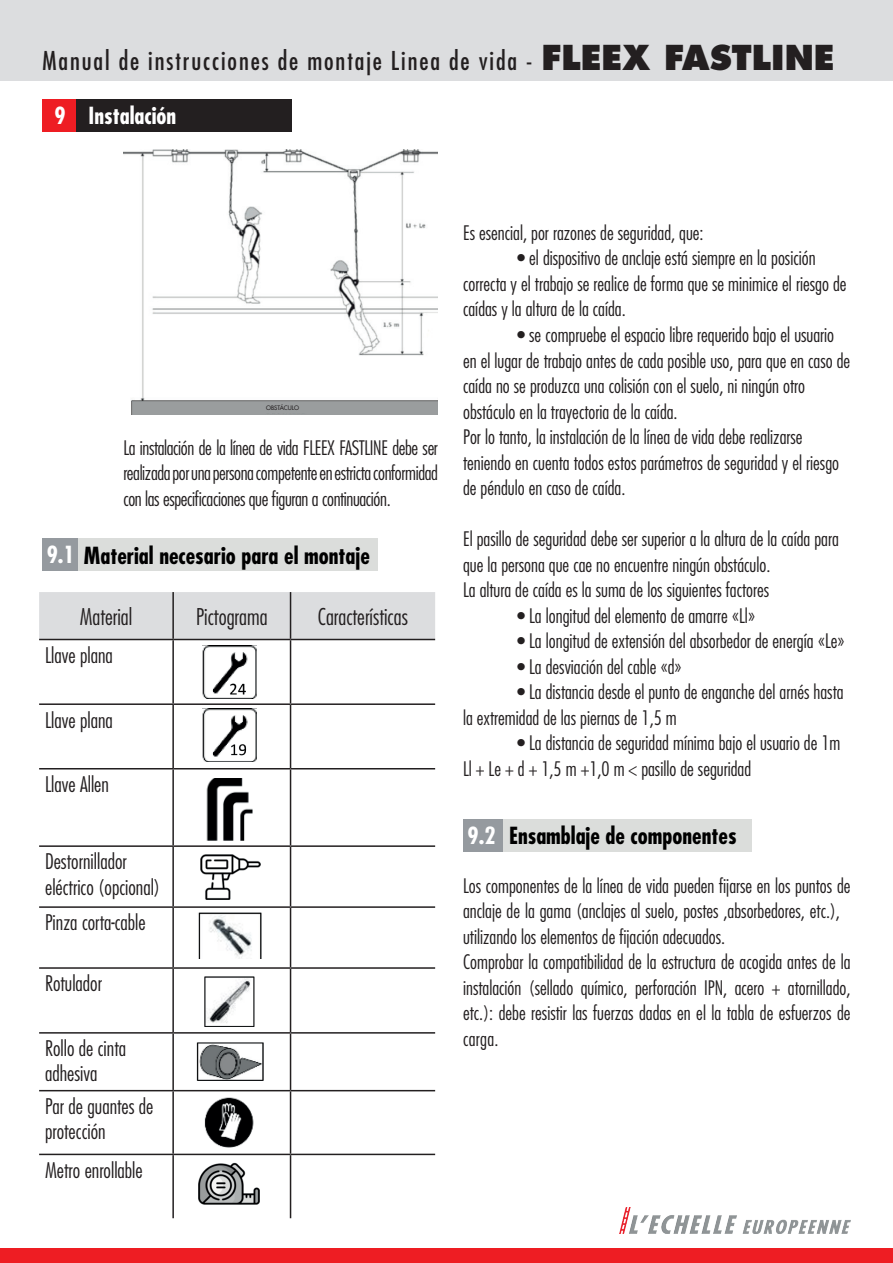
<style>
.page{position:relative;width:893px;height:1263px;background:#fff}
.page>*{position:absolute;margin:0;border:0;box-sizing:border-box;transform-origin:0 0}
.t1{font:condensed 25.35px "Futura Std";letter-spacing:.075em;color:#231f20}
.t2{font:700 condensed 22.95px "Futura Std";color:#000}
.t3{font:700 condensed 22.95px "Futura Std";color:#fff}
.t4{font:300 condensed 22.5px "Futura Std";color:#231f20}
.t5{font:300 condensed 21px/25.2px "Futura Std";color:#231f20}
.t6{font:300 condensed 19.5px/25.5px "Futura Std";color:#231f20}
.t7{font:500 6px "Futura Std";color:#231f20}
.s1{font-weight:800;font-stretch:normal;font-size:33.45px}
.s2{color:#fff}
</style>
<div class="page">
<div style="left:0;top:1248px;width:893px;height:15px;background:#ee1d23"></div>
<div style="left:0;top:0;width:893px;height:81px;background:#dcdddf"></div>
<img style="left:620px;top:1207px;width:230px;height:27px">
<div style="left:43px;top:99px;width:33px;height:32px;background:#ee1d23"></div>
<div style="left:76px;top:99px;width:216px;height:32px;background:#231f20"></div>
<img style="left:123px;top:149px;width:315px;height:265px">
<div style="left:42px;top:538px;width:40px;height:33px;background:#959a9f"></div>
<div style="left:78px;top:539px;width:299px;height:32px;background:#dbdddb"></div>
<div style="left:39px;top:592px;width:396px;height:47px;background:#dcdddf"></div>
<hr style="left:172px;top:592px;width:2px;height:47px;background:#231f20">
<hr style="left:290px;top:592px;width:1px;height:47px;background:#231f20">
<hr style="left:39px;top:639px;width:134px;height:1px;background:#231f20">
<hr style="left:173px;top:639px;width:118px;height:1px;background:#231f20">
<hr style="left:172px;top:640px;width:2px;height:63px;background:#231f20">
<hr style="left:291px;top:639px;width:144px;height:1px;background:#231f20">
<hr style="left:290px;top:640px;width:1px;height:63px;background:#231f20">
<hr style="left:39px;top:703px;width:134px;height:2px;background:#231f20">
<hr style="left:173px;top:703px;width:118px;height:2px;background:#231f20">
<hr style="left:172px;top:705px;width:2px;height:63px;background:#231f20">
<hr style="left:291px;top:703px;width:144px;height:2px;background:#231f20">
<hr style="left:290px;top:705px;width:1px;height:63px;background:#231f20">
<hr style="left:39px;top:768px;width:134px;height:1px;background:#231f20">
<hr style="left:173px;top:768px;width:118px;height:1px;background:#231f20">
<hr style="left:172px;top:769px;width:2px;height:76px;background:#231f20">
<hr style="left:291px;top:768px;width:144px;height:1px;background:#231f20">
<hr style="left:290px;top:769px;width:1px;height:76px;background:#231f20">
<hr style="left:39px;top:845px;width:134px;height:2px;background:#231f20">
<hr style="left:173px;top:845px;width:118px;height:2px;background:#231f20">
<hr style="left:172px;top:847px;width:2px;height:59px;background:#231f20">
<hr style="left:291px;top:845px;width:144px;height:2px;background:#231f20">
<hr style="left:290px;top:847px;width:1px;height:59px;background:#231f20">
<hr style="left:39px;top:906px;width:134px;height:2px;background:#231f20">
<hr style="left:173px;top:906px;width:118px;height:2px;background:#231f20">
<hr style="left:172px;top:908px;width:2px;height:59px;background:#231f20">
<hr style="left:291px;top:906px;width:144px;height:2px;background:#231f20">
<hr style="left:290px;top:908px;width:1px;height:59px;background:#231f20">
<hr style="left:39px;top:967px;width:134px;height:2px;background:#231f20">
<hr style="left:173px;top:967px;width:118px;height:2px;background:#231f20">
<hr style="left:172px;top:969px;width:2px;height:63px;background:#231f20">
<hr style="left:291px;top:967px;width:144px;height:2px;background:#231f20">
<hr style="left:290px;top:969px;width:1px;height:63px;background:#231f20">
<hr style="left:39px;top:1032px;width:134px;height:1px;background:#231f20">
<hr style="left:173px;top:1032px;width:118px;height:1px;background:#231f20">
<hr style="left:172px;top:1033px;width:2px;height:57px;background:#231f20">
<hr style="left:291px;top:1032px;width:144px;height:1px;background:#231f20">
<hr style="left:290px;top:1033px;width:1px;height:57px;background:#231f20">
<hr style="left:39px;top:1090px;width:134px;height:1px;background:#231f20">
<hr style="left:173px;top:1090px;width:118px;height:1px;background:#231f20">
<hr style="left:172px;top:1091px;width:2px;height:63px;background:#231f20">
<hr style="left:291px;top:1090px;width:144px;height:1px;background:#231f20">
<hr style="left:290px;top:1091px;width:1px;height:63px;background:#231f20">
<hr style="left:39px;top:1154px;width:134px;height:1px;background:#231f20">
<hr style="left:173px;top:1154px;width:118px;height:1px;background:#231f20">
<hr style="left:172px;top:1155px;width:2px;height:63px;background:#231f20">
<hr style="left:291px;top:1154px;width:144px;height:1px;background:#231f20">
<hr style="left:290px;top:1155px;width:1px;height:63px;background:#231f20">
<div style="left:463px;top:819px;width:40px;height:33px;background:#959a9f"></div>
<div style="left:503px;top:819px;width:249px;height:33px;background:#dbdddb"></div>
<img style="left:203px;top:646px;width:53px;height:52px">
<img style="left:203px;top:709px;width:54px;height:53px">
<img style="left:206px;top:778px;width:47px;height:62px">
<img style="left:200px;top:854px;width:60px;height:45px">
<img style="left:198px;top:913px;width:64px;height:45px">
<img style="left:204px;top:976px;width:51px;height:51px">
<img style="left:196px;top:1043px;width:67px;height:38px">
<img style="left:204px;top:1097px;width:50px;height:50px">
<img style="left:198px;top:1162px;width:62px;height:43px">
<div style="left:252px;top:403px;width:61px;height:10px;background:#9a9d9e"></div>
<p class="t1" style="left:43px;top:46px;width:794px">Manual de instrucciones de montaje Linea de vida - <span class="s1">FLEEX FASTLINE</span></p>
<p class="t3" style="left:55px;top:101px;width:123px">9 Instalación</p>
<p class="t7" style="left:266px;top:404px;width:35px">OBSTÁCULO</p>
<p class="t6" style="left:123px;top:435px;width:316px;text-align:justify">La instalación de la línea de vida FLEEX FASTLINE debe ser realizada por una persona competente en estricta conformidad con las especificaciones que figuran a continuación.</p>
<p class="t2" style="left:47px;top:541px;width:325px"><span class="s2">9.1</span> Material necesario para el montaje</p>
<p class="t4" style="left:80px;top:603px;width:54px">Material</p>
<p class="t4" style="left:196px;top:603px;width:73px">Pictograma</p>
<p class="t4" style="left:318px;top:603px;width:92px">Características</p>
<p class="t5" style="left:45px;top:642px;width:69px">Llave plana</p>
<p class="t5" style="left:45px;top:707px;width:69px">Llave plana</p>
<p class="t5" style="left:45px;top:772px;width:65px">Llave Allen</p>
<p class="t5" style="left:45px;top:849px;width:117px">Destornillador eléctrico (opcional)</p>
<p class="t5" style="left:45px;top:910px;width:102px">Pinza corta-cable</p>
<p class="t5" style="left:45px;top:971px;width:58px">Rotulador</p>
<p class="t5" style="left:45px;top:1036px;width:82px">Rollo de cinta adhesiva</p>
<p class="t5" style="left:45px;top:1093px;width:110px">Par de guantes de protección</p>
<p class="t5" style="left:45px;top:1157px;width:99px">Metro enrollable</p>
<p class="t6" style="left:463px;top:220px;width:242px">Es esencial, por razones de seguridad, que:</p>
<p class="t6" style="left:463px;top:245px;width:385px;text-indent:54px">• el dispositivo de anclaje está siempre en la posición correcta y el trabajo se realice de forma que se minimice el riesgo de caídas y la altura de la caída.</p>
<p class="t6" style="left:463px;top:322px;width:389px;text-indent:54px">• se compruebe el espacio libre requerido bajo el usuario en el lugar de trabajo antes de cada posible uso, para que en caso de caída no se produzca una colisión con el suelo, ni ningún otro obstáculo en la trayectoria de la caída.<br>Por lo tanto, la instalación de la línea de vida debe realizarse teniendo en cuenta todos estos parámetros de seguridad y el riesgo de péndulo en caso de caída.</p>
<p class="t6" style="left:463px;top:526px;width:377px">El pasillo de seguridad debe ser superior a la altura de la caída para que la persona que cae no encuentre ningún obstáculo.<br>La altura de caída es la suma de los siguientes factores</p>
<p class="t6" style="left:517px;top:603px;width:240px">• La longitud del elemento de amarre «Ll»</p>
<p class="t6" style="left:517px;top:628px;width:329px">• La longitud de extensión del absorbedor de energía «Le»</p>
<p class="t6" style="left:517px;top:654px;width:166px">• La desviación del cable «d»</p>
<p class="t6" style="left:463px;top:679px;width:382px;text-indent:54px">• La distancia desde el punto de enganche del arnés hasta la extremidad de las piernas de 1,5 m</p>
<p class="t6" style="left:463px;top:730px;width:379px;text-indent:54px">• La distancia de seguridad mínima bajo el usuario de 1m<br>Ll + Le + d + 1,5 m +1,0 m &lt; pasillo de seguridad</p>
<p class="t2" style="left:468px;top:821px;width:270px"><span class="s2">9.2</span> Ensamblaje de componentes</p>
<p class="t6" style="left:463px;top:873px;width:389px">Los componentes de la línea de vida pueden fijarse en los puntos de anclaje de la gama (anclajes al suelo, postes ,absorbedores, etc.), utilizando los elementos de fijación adecuados.<br>Comprobar la compatibilidad de la estructura de acogida antes de la instalación (sellado químico, perforación IPN, acero + atornillado, etc.): debe resistir las fuerzas dadas en el la tabla de esfuerzos de carga.</p>
</div>
